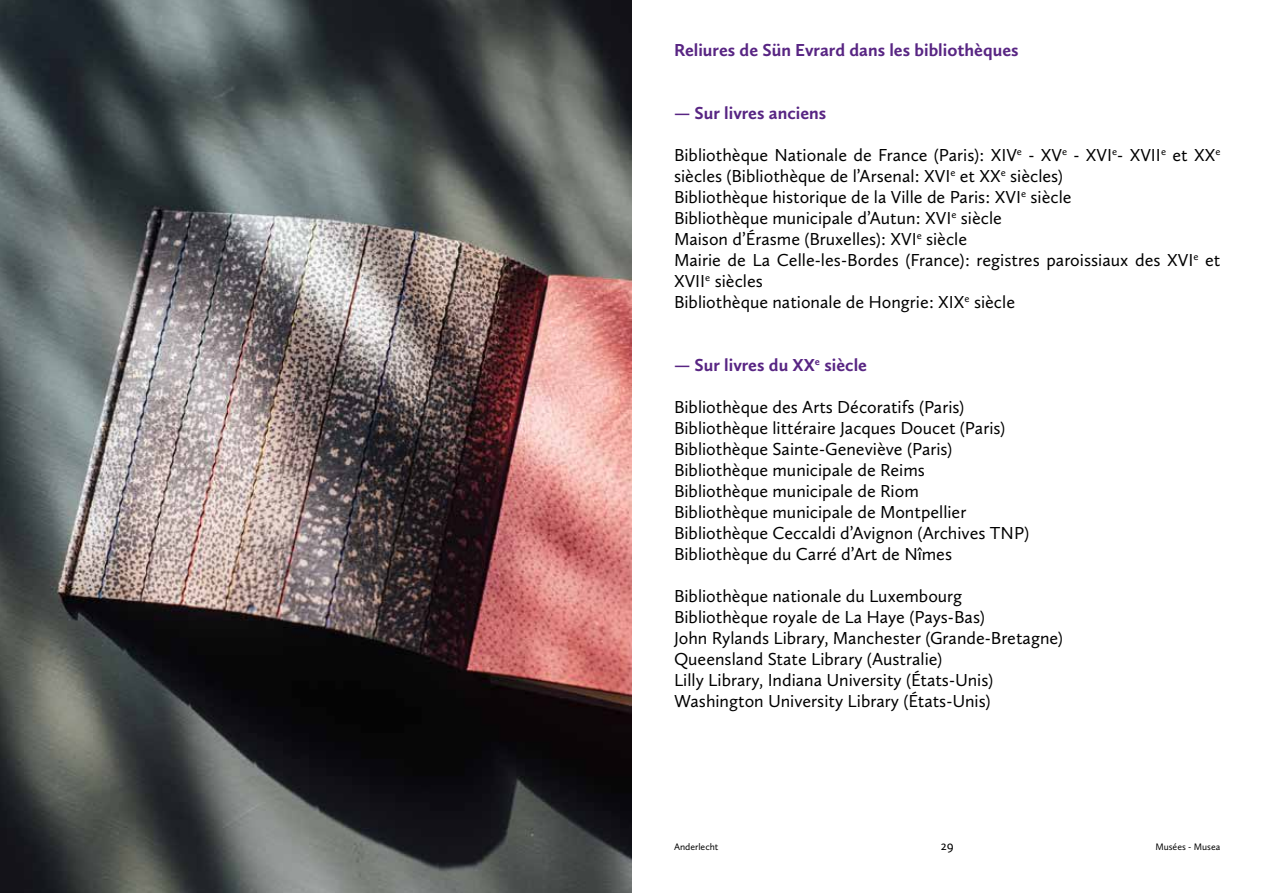
<style>
.page{position:relative;width:1263px;height:893px;background:#fff}
.page>*{position:absolute;margin:0;border:0;box-sizing:border-box;transform-origin:0 0}
.t1{font:18px/21px "Calluna Sans";color:#000}
.t2{font:700 18px "Calluna Sans";color:#582583}
.t3{font:13.5px "Calluna Sans";color:#000}
.t4{font:9.75px "Calluna Sans";color:#000}
</style>
<div class="page">
<hr style="left:631px;top:0;width:1px;height:893px;background:#234f63">
<img style="left:0;top:0;width:631px;height:893px">
<p class="t2" style="left:674px;top:39px;width:346px">Reliures de Sün Evrard dans les bibliothèques</p>
<p class="t2" style="left:674px;top:102px;width:154px">— Sur livres anciens</p>
<p class="t1" style="left:674px;top:144px;width:548px">Bibliothèque Nationale de France (Paris) : XIV<sup>e</sup> - XV<sup>e</sup> - XVI<sup>e</sup>- XVII<sup>e</sup> et XX<sup>e </sup>siècles (Bibliothèque de l’Arsenal : XVI<sup>e</sup> et XX<sup>e</sup> siècles)<br>Bibliothèque historique de la Ville de Paris : XVI<sup>e</sup> siècle<br>Bibliothèque municipale d’Autun : XVI<sup>e</sup> siècle<br>Maison d’Érasme (Bruxelles) : XVI<sup>e</sup> siècle<br>Mairie de La Celle-les-Bordes (France) : registres paroissiaux des XVI<sup>e</sup> et XVII<sup>e</sup> siècles<br>Bibliothèque nationale de Hongrie : XIX<sup>e</sup> siècle</p>
<p class="t2" style="left:674px;top:354px;width:195px">— Sur livres du XX<sup>e</sup> siècle</p>
<p class="t1" style="left:674px;top:396px;width:357px">Bibliothèque des Arts Décoratifs (Paris)<br>Bibliothèque littéraire Jacques Doucet (Paris)<br>Bibliothèque Sainte-Geneviève (Paris)<br>Bibliothèque municipale de Reims<br>Bibliothèque municipale de Riom<br>Bibliothèque municipale de Montpellier Bibliothèque Ceccaldi d’Avignon (Archives TNP)<br>Bibliothèque du Carré d’Art de Nîmes</p>
<p class="t1" style="left:674px;top:585px;width:390px">Bibliothèque nationale du Luxembourg<br>Bibliothèque royale de La Haye (Pays-Bas)<br>John Rylands Library, Manchester (Grande-Bretagne)<br>Queensland State Library (Australie)<br>Lilly Library, Indiana University (États-Unis)<br>Washington University Library (États-Unis)</p>
<p class="t4" style="left:674px;top:841px;width:46px">Anderlecht</p>
<p class="t3" style="left:941px;top:838px;width:14px">29</p>
<p class="t4" style="left:1155px;top:841px;width:67px">Musées - Musea</p>
</div>
